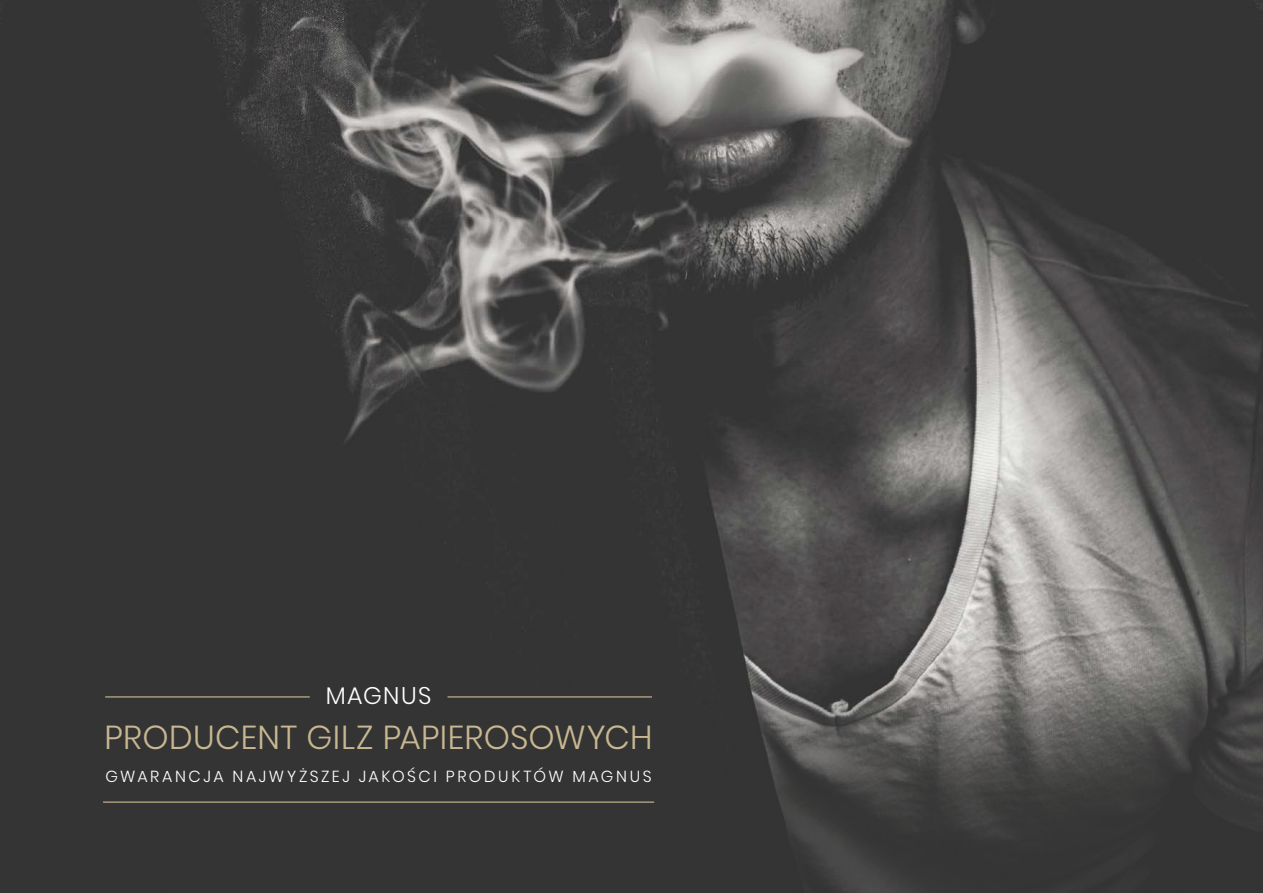
<style>
.page{position:relative;width:1263px;height:893px;background:#fff}
.page>*{position:absolute;margin:0;border:0;box-sizing:border-box;transform-origin:0 0}
.t1{font:300 33.15px "Poppins";letter-spacing:.01em;color:#c8b790}
.t2{font:300 24px "Poppins";letter-spacing:.055em;color:#fff}
.t3{font:300 16.05px "Poppins";letter-spacing:.16em;color:#fff}
</style>
<div class="page">
<img style="left:0;top:0;width:1263px;height:670px">
<svg style="left:0;top:670px;width:1263px;height:223px;fill:#343434"></svg>
<hr style="left:103px;top:801px;width:551px;height:2px;background:#c8b790">
<hr style="left:105px;top:696px;width:205px;height:1px;background:#c8b790">
<hr style="left:447px;top:696px;width:205px;height:1px;background:#c8b790">
<h2 class="t2" style="left:326px;top:681px;width:107px">MAGNUS</h2>
<h1 class="t1" style="left:105px;top:718px;width:549px">PRODUCENT GILZ PAPIEROSOWYCH</h1>
<p class="t3" style="left:106px;top:767px;width:548px">GWARANCJA NAJWYŻSZEJ JAKOŚCI PRODUKTÓW MAGNUS</p>
</div>
